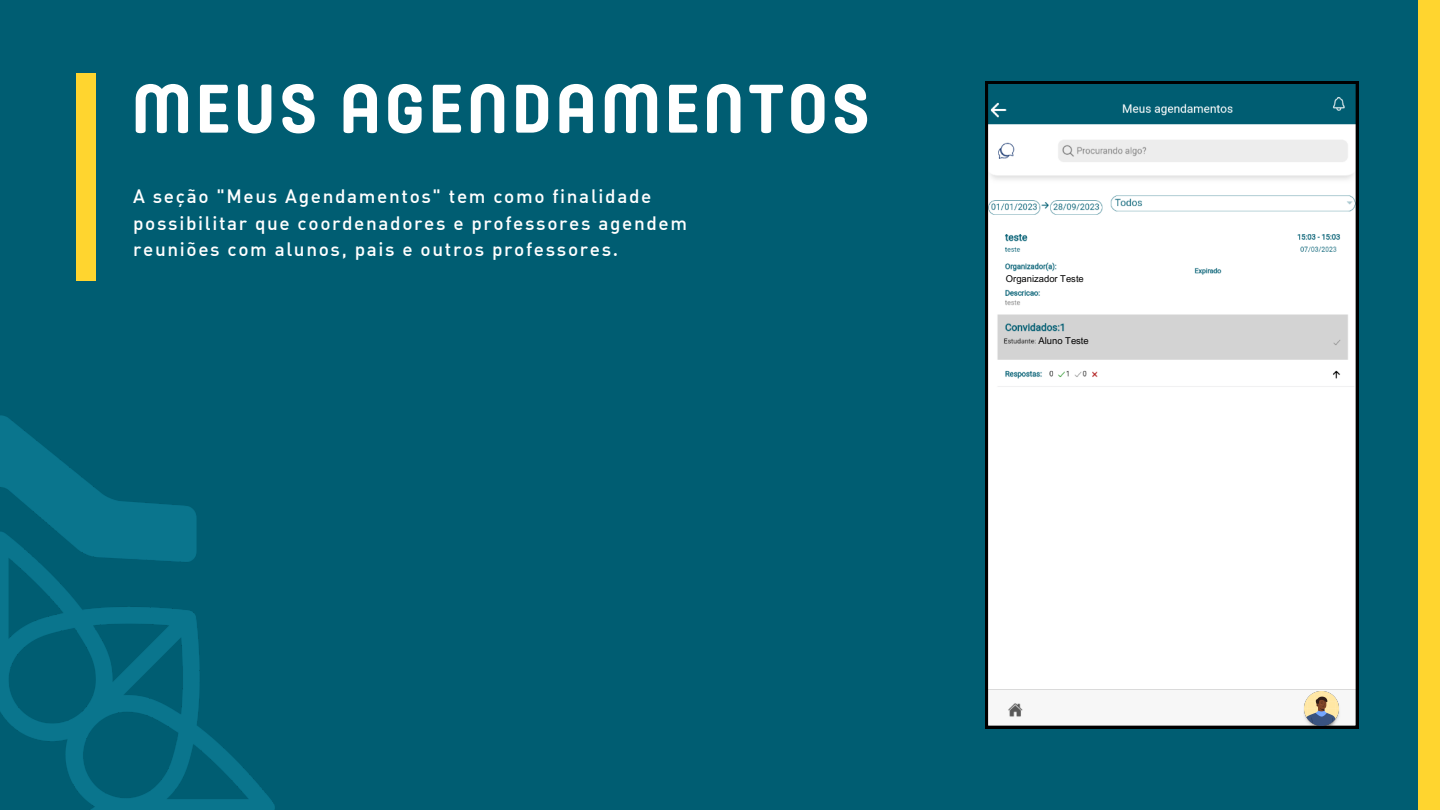
<style>
.page{position:relative;width:1440px;height:810px;background:#005d72}
.page>*{position:absolute;margin:0;border:0;box-sizing:border-box;transform-origin:0 0}
.t1{font:700 68px "Core Mellow";letter-spacing:.035em;color:#fff}
.t2{font:500 19px/26.2px "DIN Alternate";letter-spacing:.085em;color:#fff}
.t3{font:9.4px "Arial MT Pro";color:#000}
</style>
<div class="page">
<div style="left:1418px;top:0;width:22px;height:810px;background:#ffd52f"></div>
<div style="left:76px;top:73px;width:19px;height:207px;background:#ffd52f"></div>
<svg style="left:985px;top:81px;width:374px;height:648px;background:#e3e9ea"></svg>
<img style="left:1305px;top:692px;width:33px;height:33px">
<div style="left:1037px;top:334px;width:114px;height:18px;background:#d3d3d3"></div>
<div style="left:1002px;top:272px;width:81px;height:12px;background:#fff"></div>
<img style="left:0;top:416px;width:274px;height:394px">
<p class="t1" style="left:131px;top:80px;width:741px">MEUS AGENDAMENTOS</p>
<p class="t2" style="left:133px;top:185px;width:555px">A seção "Meus Agendamentos" tem como finalidade possibilitar que coordenadores e professores agendem reuniões com alunos, pais e outros professores.</p>
<p class="t3" style="left:1006px;top:275px;width:79px">Organizador Teste</p>
<p class="t3" style="left:1039px;top:337px;width:52px">Aluno Teste</p>
</div>
